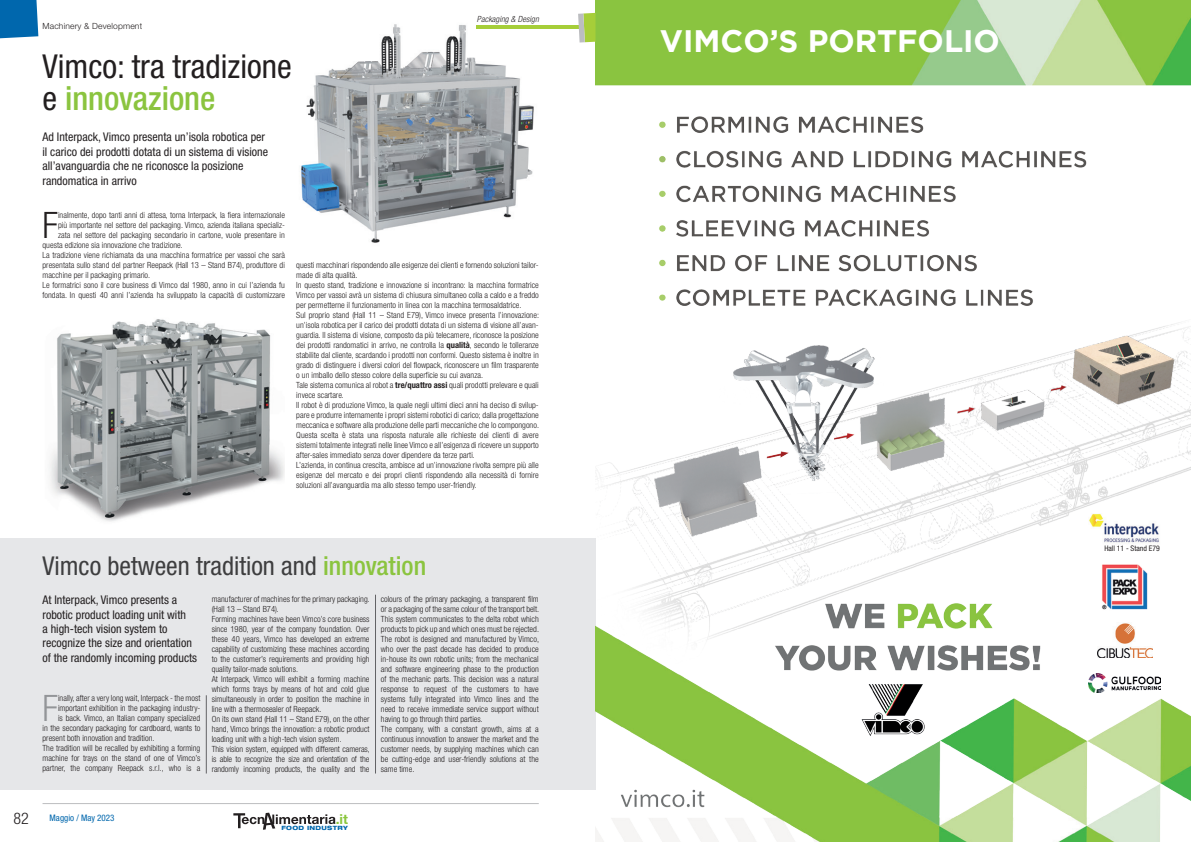
<style>
.page{position:relative;width:1191px;height:842px;background:#fff}
.page>*{position:absolute;margin:0;border:0;box-sizing:border-box;transform-origin:0 0}
.ITALIANO_SILLABATO{font:300 condensed 36.5px "Helvetica Neue LT Std";color:#231f20}
.Testo_INGLESE{font:300 condensed 36.5px "Helvetica Neue LT Std";color:#939598}
.t1{font:condensed 33px "Helvetica Neue LT Std";color:#231f20}
.t2{font:500 condensed 33px "Helvetica Neue LT Std";color:#8bc43f}
.t3{font:700 31px "Gotham";color:#fff}
.t4{font:condensed 26px "Helvetica Neue LT Std";color:#3e3e3f}
.t5{font:300 condensed 16px "Helvetica Neue LT Std";color:#231f20}
.t6{font:700 13.7px "Helvetica Neue";color:#8bc63e}
.Testo_INGLESE-2{font:condensed 12px/14.4px "Helvetica Neue LT Std";color:#231f20}
.t7{font:condensed 9px "Helvetica Neue LT Std";color:#0067ad}
.ITALIANO_SILLABATO-2{font:300 condensed 8.5px/10px "Helvetica Neue LT Std";color:#231f20;text-align:justify}
.Testo_INGLESE-3{font:300 condensed 8.5px/10px "Helvetica Neue LT Std";color:#231f20;text-align:justify}
.t8{font:300 8.5px "Helvetica Neue LT Std";letter-spacing:.02em;color:#231f20}
.Testo_INGLESE-4{font:italic 300 condensed 8.5px "Helvetica Neue LT Std";letter-spacing:.01em;color:#231f20}
.t9{font:condensed 7.7px "Helvetica Neue LT Std";color:#231f20}
.t10{font:800 expanded 5.8px "Helvetica Neue LT Std";letter-spacing:.05em;color:#0067ad}
.s1{font-weight:400;color:#231f20}
.s2{font-weight:700}
.s3{font-weight:500;color:#8bc43f}
</style>
<div class="page">
<img style="left:301px;top:24px;width:238px;height:219px">
<img style="left:49px;top:319px;width:236px;height:203px">
<div style="left:0;top:539px;width:595px;height:251px;background:#e6e7e9"></div>
<hr style="left:375px;top:595px;width:1px;height:178px;background:#636366">
<hr style="left:206px;top:695px;width:1px;height:78px;background:#636366">
<svg style="left:0;top:0;width:38px;height:39px"></svg>
<hr style="left:43px;top:803px;width:496px;height:1px;background:#bcbdc0">
<svg style="left:233px;top:813px;width:102px;height:17px"></svg>
<img style="left:595px;top:666px;width:596px;height:176px">
<img style="left:595px;top:322px;width:596px;height:344px">
<img style="left:595px;top:0;width:596px;height:85px">
<img style="left:854px;top:683px;width:78px;height:53px">
<img style="left:659px;top:116px;width:428px;height:190px">
<img style="left:772px;top:603px;width:273px;height:72px">
<img style="left:1097px;top:561px;width:55px;height:49px">
<img style="left:1097px;top:623px;width:55px;height:34px">
<img style="left:1088px;top:513px;width:73px;height:32px">
<img style="left:1088px;top:673px;width:73px;height:19px">
<hr style="left:476px;top:26px;width:104px;height:3px;background:#a6ce39">
<svg style="left:578px;top:13px;width:17px;height:30px"></svg>
<p class="t8" style="left:43px;top:21px;width:101px">Machinery &amp; Development</p>
<p class="t1" style="left:43px;top:47px;width:251px">Vimco: tra tradizione</p>
<p class="t2" style="left:43px;top:79px;width:174px"><span class="s1">e</span> innovazione</p>
<p class="Testo_INGLESE-2" style="left:43px;top:130px;width:227px">Ad Interpack, Vimco presenta un’isola robotica per il carico dei prodotti dotata di un sistema di visione all’avanguardia che ne riconosce la posizione randomatica in arrivo</p>
<p class="Testo_INGLESE-4" style="left:477px;top:14px;width:63px">Packaging &amp; Design</p>
<p class="ITALIANO_SILLABATO" style="left:43px;top:204px;width:17px">F</p>
<p class="ITALIANO_SILLABATO-2" style="left:58px;top:210px;width:228px">inalmente, dopo tanti anni di attesa, torna Interpack, la fiera internazionale</p>
<p class="ITALIANO_SILLABATO-2" style="left:58px;top:220px;width:228px">più importante nel settore del packaging. Vimco, azienda italiana specializ-</p>
<p class="ITALIANO_SILLABATO-2" style="left:58px;top:230px;width:228px">zata nel settore del packaging secondario in cartone, vuole presentare in</p>
<p class="ITALIANO_SILLABATO-2" style="left:43px;top:240px;width:142px">questa edizione sia innovazione che tradizione.</p>
<p class="ITALIANO_SILLABATO-2" style="left:43px;top:250px;width:244px">La tradizione viene richiamata da una macchina formatrice per vassoi che sarà presentata sullo stand del partner Reepack (Hall 13 – Stand B74), produttore di macchine per il packaging primario.</p>
<p class="ITALIANO_SILLABATO-2" style="left:43px;top:280px;width:244px">Le formatrici sono il core business di Vimco dal 1980, anno in cui l’azienda fu fondata. In questi 40 anni l’azienda ha sviluppato la capacità di customizzare</p>
<p class="ITALIANO_SILLABATO-2" style="left:296px;top:260px;width:244px">questi macchinari rispondendo alle esigenze dei clienti e fornendo soluzioni tailor&shy;made di alta qualità.</p>
<p class="ITALIANO_SILLABATO-2" style="left:296px;top:280px;width:244px">In questo stand, tradizione e innovazione si incontrano: la macchina formatrice Vimco per vassoi avrà un sistema di chiusura simultaneo colla a caldo e a freddo per permetterne il funzionamento in linea con la macchina termosaldatrice.</p>
<p class="ITALIANO_SILLABATO-2" style="left:296px;top:310px;width:244px">Sul proprio stand (Hall 11 – Stand E79), Vimco invece presenta l’innovazione: un’isola robotica per il carico dei prodotti dotata di un sistema di visione all’avan&shy;guardia. Il sistema di visione, composto da più telecamere, riconosce la posizione dei prodotti randomatici in arrivo, ne controlla la <span class="s2">qualità</span>, secondo le tolleranze stabilite dal cliente, scardando i prodotti non conformi. Questo sistema è inoltre in grado di distinguere i diversi colori del flowpack, riconoscere un film trasparente o un imballo dello stesso colore della superficie su cui avanza.</p>
<p class="ITALIANO_SILLABATO-2" style="left:296px;top:380px;width:244px">Tale sistema comunica al robot a <span class="s2">tre/quattro assi</span> quali prodotti prelevare e quali invece scartare.</p>
<p class="ITALIANO_SILLABATO-2" style="left:296px;top:400px;width:244px">Il robot è di produzione Vimco, la quale negli ultimi dieci anni ha deciso di svilup&shy;pare e produrre internamente i propri sistemi robotici di carico; dalla progettazione meccanica e software alla produzione delle parti meccaniche che lo compongono.<br>Questa scelta è stata una risposta naturale alle richieste dei clienti di avere sistemi totalmente integrati nelle linee Vimco e all’esigenza di ricevere un supporto after-sales immediato senza dover dipendere da terze parti.</p>
<p class="ITALIANO_SILLABATO-2" style="left:296px;top:460px;width:244px">L’azienda, in continua crescita, ambisce ad un’innovazione rivolta sempre più alle esigenze del mercato e dei propri clienti rispondendo alla necessità di fornire soluzioni all’avanguardia ma allo stesso tempo user-friendly.</p>
<p class="t4" style="left:43px;top:551px;width:385px">Vimco between tradition and <span class="s3">innovation</span></p>
<p class="Testo_INGLESE-2" style="left:43px;top:593px;width:156px">At Interpack, Vimco presents a robotic product loading unit with<br>a high-tech vision system to recognize the size and orientation of the randomly incoming products</p>
<p class="Testo_INGLESE" style="left:43px;top:687px;width:17px">F</p>
<p class="Testo_INGLESE-3" style="left:58px;top:693px;width:144px">inally, after a very long wait, Interpack - the most</p>
<p class="Testo_INGLESE-3" style="left:58px;top:703px;width:144px">important exhibition in the packaging industry-</p>
<p class="Testo_INGLESE-3" style="left:58px;top:713px;width:144px">is back. Vimco, an Italian company specialized</p>
<p class="Testo_INGLESE-3" style="left:43px;top:723px;width:159px">in the secondary packaging for cardboard, wants to</p>
<p class="Testo_INGLESE-3" style="left:43px;top:733px;width:113px">present both innovation and tradition.</p>
<p class="Testo_INGLESE-3" style="left:43px;top:743px;width:159px">The tradition will be recalled by exhibiting a forming machine for trays on the stand of one of Vimco’s partner, the company Reepack s.r.l., who is a</p>
<p class="Testo_INGLESE-3" style="left:212px;top:594px;width:160px">manufacturer of machines for the primary packaging. (Hall 13 – Stand B74).</p>
<p class="Testo_INGLESE-3" style="left:212px;top:614px;width:159px">Forming machines have been Vimco’s core business since 1980, year of the company foundation. Over these 40 years, Vimco has developed an extreme capability of customizing these machines according to the customer’s requirements and providing high quality tailor-made solutions.</p>
<p class="Testo_INGLESE-3" style="left:212px;top:674px;width:159px">At Interpack, Vimco will exhibit a forming machine which forms trays by means of hot and cold glue simultaneously in order to position the machine in line with a thermosealer of Reepack.</p>
<p class="Testo_INGLESE-3" style="left:212px;top:714px;width:159px">On its own stand (Hall 11 – Stand E79), on the other hand, Vimco brings the innovation: a robotic product loading unit with a high-tech vision system.</p>
<p class="Testo_INGLESE-3" style="left:212px;top:744px;width:160px">This vision system, equipped with different cameras, is able to recognize the size and orientation of the randomly incoming products, the quality and the</p>
<p class="Testo_INGLESE-3" style="left:381px;top:594px;width:160px">colours of the primary packaging, a transparent film or a packaging of the same colour of the transport belt.</p>
<p class="Testo_INGLESE-3" style="left:381px;top:614px;width:160px">This system communicates to the delta robot which products to pick up and which ones must be rejected.</p>
<p class="Testo_INGLESE-3" style="left:381px;top:634px;width:160px">The robot is designed and manufactured by Vimco, who over the past decade has decided to produce in-house its own robotic units; from the mechanical and software engineering phase to the production of the mechanic parts. This decision was a natural response to request of the customers to have systems fully integrated into Vimco lines and the need to receive immediate service support without having to go through third parties.</p>
<p class="Testo_INGLESE-3" style="left:381px;top:724px;width:159px">The company, with a constant growth, aims at a continuous innovation to answer the market and the customer needs, by supplying machines which can be cutting-edge and user-friendly solutions at the same time.</p>
<h3 class="t5" style="left:14px;top:809px;width:17px">82</h3>
<p class="t7" style="left:50px;top:812px;width:66px">Maggio / May 2023</p>
<h3 class="t6" style="left:336px;top:808px;width:14px">.it</h3>
<p class="t10" style="left:281px;top:824px;width:68px">FOOD INDUSTRY</p>
<p class="t3" style="left:660px;top:23px;width:342px">VIMCO’S PORTFOLIO</p>
<p class="t9" style="left:1104px;top:544px;width:57px">Hall 11 - Stand E79</p>
</div>
